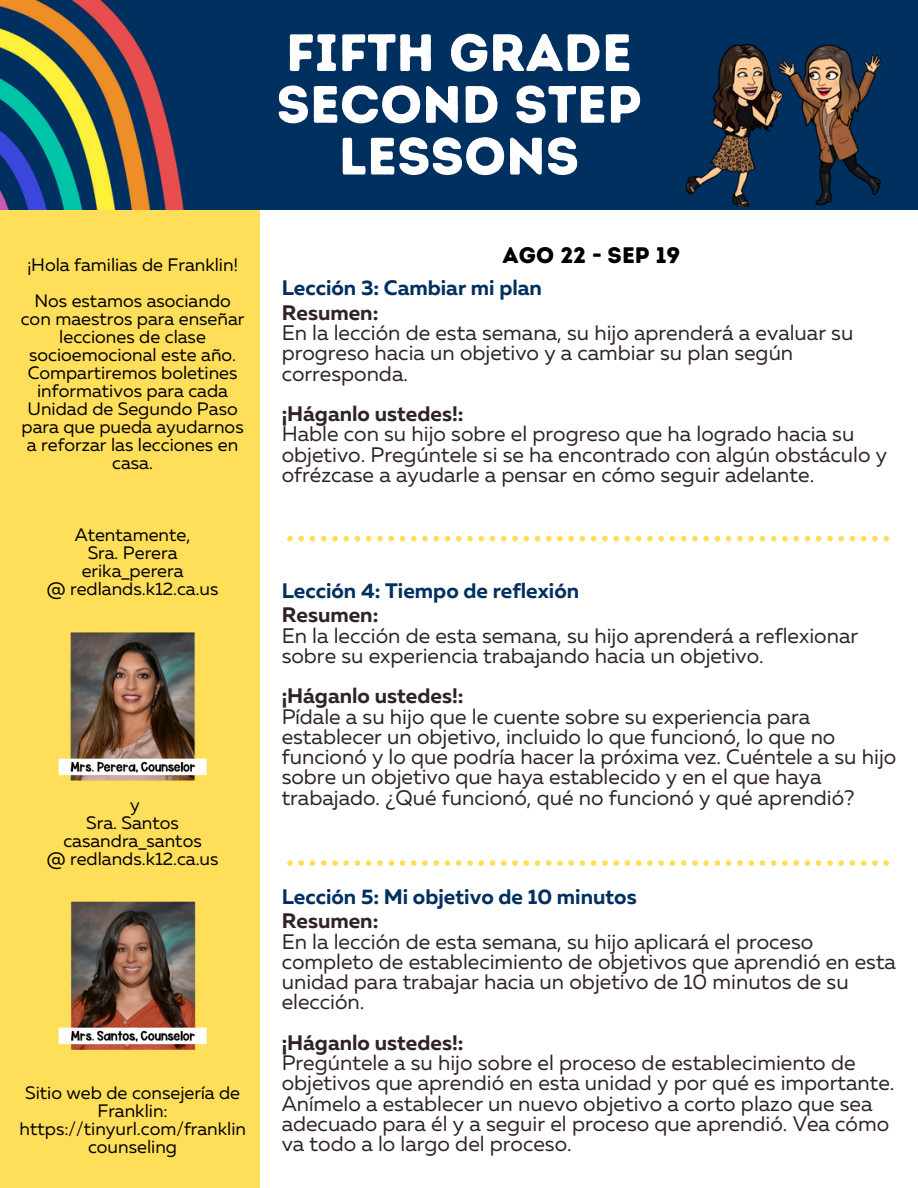
<style>
.page{position:relative;width:918px;height:1188px;background:#fff}
.page>*{position:absolute;margin:0;border:0;box-sizing:border-box;transform-origin:0 0}
.t1{font:52.5px/51.8px "Intro Rust Base";color:#fff;text-align:center}
.t2{font:22.5px "Intro Rust Base";color:#000}
.t3{font:21px/20.2px "Muller";color:#2f2325}
.t4{font:700 21px "Muller";color:#013060}
.t5{font:700 21px "Muller";color:#2f2325}
.t6{font:18px/18px "Muller";color:#000;text-align:center}
</style>
<div class="page">
<div style="left:0;top:0;width:260px;height:1188px;background:#ffde59"></div>
<img style="left:58px;top:632px;width:149px;height:149px">
<img style="left:58px;top:901px;width:149px;height:149px">
<img style="left:0;top:0;width:918px;height:209px">
<img style="left:685px;top:2px;width:205px;height:205px">
<svg style="left:287px;top:536px;width:602px;height:5px"></svg>
<svg style="left:287px;top:860px;width:602px;height:6px"></svg>
<p class="t6" style="left:27px;top:248px;width:212px;line-height:36px">¡Hola familias de Franklin!<br>Nos estamos asociando</p>
<p class="t6" style="left:21px;top:311px;width:225px">con maestros para enseñar lecciones de clase socioemocional este año.<br>Compartiremos boletines informativos para cada<br>Unidad de Segundo Paso para que pueda ayudarnos a reforzar las lecciones en casa.</p>
<p class="t6" style="left:47px;top:527px;width:173px">Atentamente,<br>Sra. Perera erika_perera<br>@ redlands.k12.ca.us</p>
<p class="t6" style="left:47px;top:797px;width:173px">y<br>Sra. Santos casandra_santos<br>@ redlands.k12.ca.us</p>
<p class="t6" style="left:20px;top:1085px;width:228px">Sitio web de consejería de<br>Franklin: https://tinyurl.com/franklin counseling</p>
<h1 class="t1" style="left:276px;top:27px;width:367px">FIFTH GRADE<br>SECOND STEP<br>LESSONS</h1>
<p class="t2" style="left:503px;top:242px;width:179px">AGO 22 - SEP 19</p>
<p class="t4" style="left:282px;top:279px;width:262px">Lección 3: Cambiar mi plan</p>
<p class="t5" style="left:282px;top:304px;width:98px">Resumen:</p>
<p class="t3" style="left:282px;top:324px;width:573px">En la lección de esta semana, su hijo aprenderá a evaluar su progreso hacia un objetivo y a cambiar su plan según corresponda.</p>
<p class="t5" style="left:282px;top:405px;width:183px">¡Háganlo ustedes!:</p>
<p class="t3" style="left:282px;top:426px;width:607px">Hable con su hijo sobre el progreso que ha logrado hacia su objetivo. Pregúntele si se ha encontrado con algún obstáculo y ofrézcase a ayudarle a pensar en cómo seguir adelante.</p>
<p class="t4" style="left:282px;top:582px;width:299px">Lección 4: Tiempo de reflexión</p>
<p class="t5" style="left:282px;top:606px;width:98px">Resumen:</p>
<p class="t3" style="left:282px;top:627px;width:578px">En la lección de esta semana, su hijo aprenderá a reflexionar sobre su experiencia trabajando hacia un objetivo.</p>
<p class="t5" style="left:282px;top:687px;width:183px">¡Háganlo ustedes!:</p>
<p class="t3" style="left:282px;top:708px;width:616px">Pídale a su hijo que le cuente sobre su experiencia para establecer un objetivo, incluido lo que funcionó, lo que no funcionó y lo que podría hacer la próxima vez. Cuéntele a su hijo sobre un objetivo que haya establecido y en el que haya trabajado. ¿Qué funcionó, qué no funcionó y qué aprendió?</p>
<p class="t4" style="left:282px;top:888px;width:357px">Lección 5: Mi objetivo de 10 minutos</p>
<p class="t5" style="left:282px;top:912px;width:98px">Resumen:</p>
<p class="t3" style="left:282px;top:933px;width:616px">En la lección de esta semana, su hijo aplicará el proceso completo de establecimiento de objetivos que aprendió en esta unidad para trabajar hacia un objetivo de 10 minutos de su elección.</p>
<p class="t5" style="left:282px;top:1034px;width:183px">¡Háganlo ustedes!:</p>
<p class="t3" style="left:282px;top:1055px;width:614px">Pregúntele a su hijo sobre el proceso de establecimiento de objetivos que aprendió en esta unidad y por qué es importante.<br>Anímelo a establecer un nuevo objetivo a corto plazo que sea adecuado para él y a seguir el proceso que aprendió. Vea cómo va todo a lo largo del proceso.</p>
</div>
